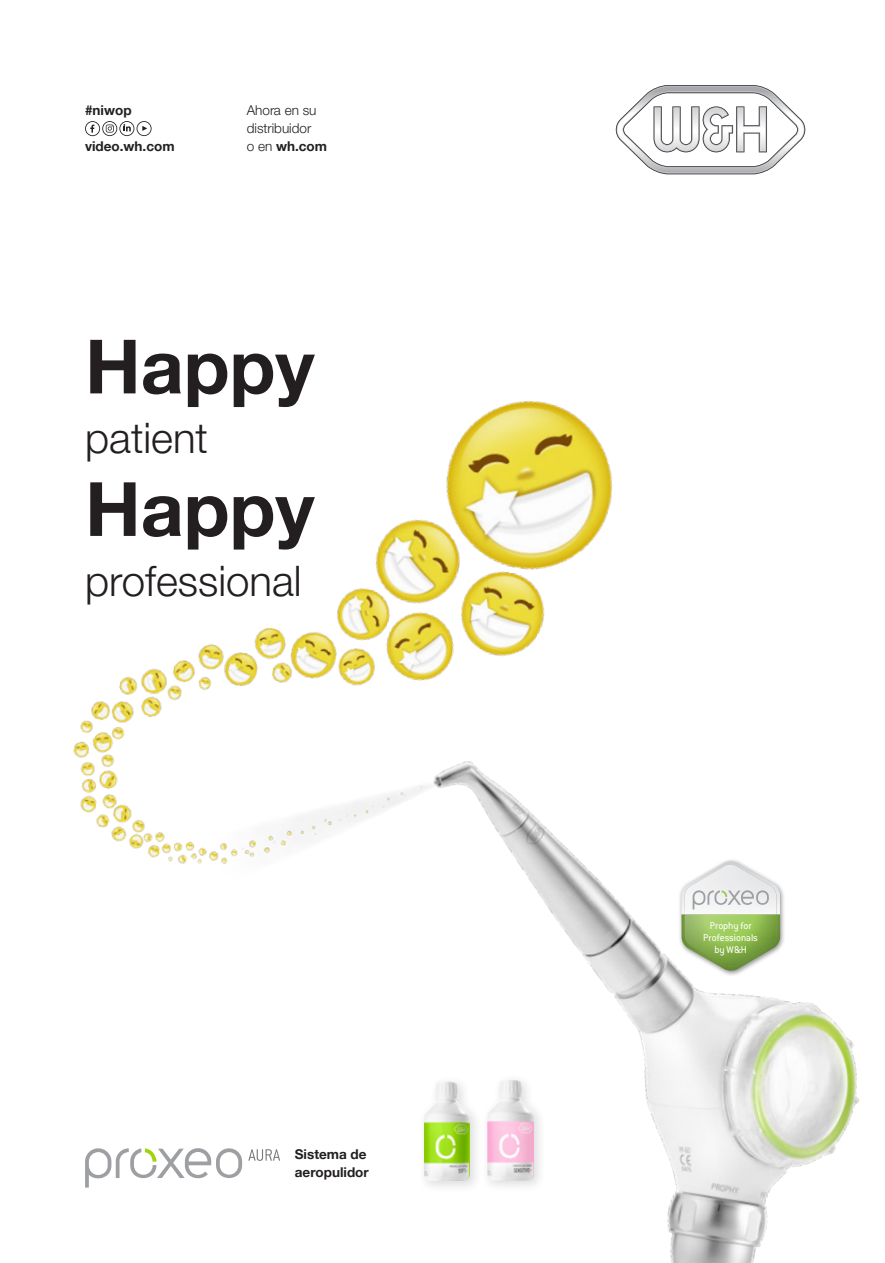
<style>
.page{position:relative;width:885px;height:1263px;background:#fff}
.page>*{position:absolute;margin:0;border:0;box-sizing:border-box;transform-origin:0 0}
.t1{font:700 75px "Helvetica Neue World 75";color:#231f20}
.t2{font:42px "Helvetica Neue World 45 Lt";color:#231f20}
.t3{font:700 13.5px/18px "Helvetica Neue World 75";color:#231f20}
.t4{font:13.5px/18px "Helvetica Neue World 45 Lt";color:#231f20}
.t5{font:10.8px/11.7px "Conduit ITC Pro";color:#fff;text-align:center}
.s1{font-family:"Helvetica Neue World 45 Lt";font-weight:400}
</style>
<div class="page">
<svg style="left:615px;top:85px;width:190px;height:89px"></svg>
<img style="left:73px;top:401px;width:786px;height:862px">
<div style="left:677px;top:857px;width:108px;height:119px;background:#231f20;opacity:.5"></div>
<svg style="left:681px;top:861px;width:99px;height:110px"></svg>
<div style="left:417px;top:1074px;width:65px;height:119px;background:#231f20;opacity:.15"></div>
<img style="left:424px;top:1081px;width:46px;height:100px">
<div style="left:480px;top:1073px;width:66px;height:120px;background:#231f20;opacity:.15"></div>
<img style="left:487px;top:1079px;width:47px;height:102px">
<svg style="left:85px;top:121px;width:66px;height:15px"></svg>
<p class="t3" style="left:85px;top:101px;width:48px">#niwop</p>
<p class="t3" style="left:85px;top:137px;width:91px">video.wh.com</p>
<p class="t4" style="left:247px;top:101px;width:71px">Ahora en su distribuidor</p>
<p class="t3" style="left:247px;top:137px;width:82px"><span class="s1">o en</span> wh.com</p>
<h1 class="t1" style="left:85px;top:324px;width:231px">Happy</h1>
<h2 class="t2" style="left:85px;top:414px;width:124px">patient</h2>
<h1 class="t1" style="left:85px;top:466px;width:231px">Happy</h1>
<h2 class="t2" style="left:85px;top:557px;width:218px">professional</h2>
<p class="t3" style="left:295px;top:1145px;width:75px">Sistema de aeropulidor</p>
<p class="t5" style="left:703px;top:920px;width:56px">Prophy for<br>Professionals by W&amp;H</p>
</div>
